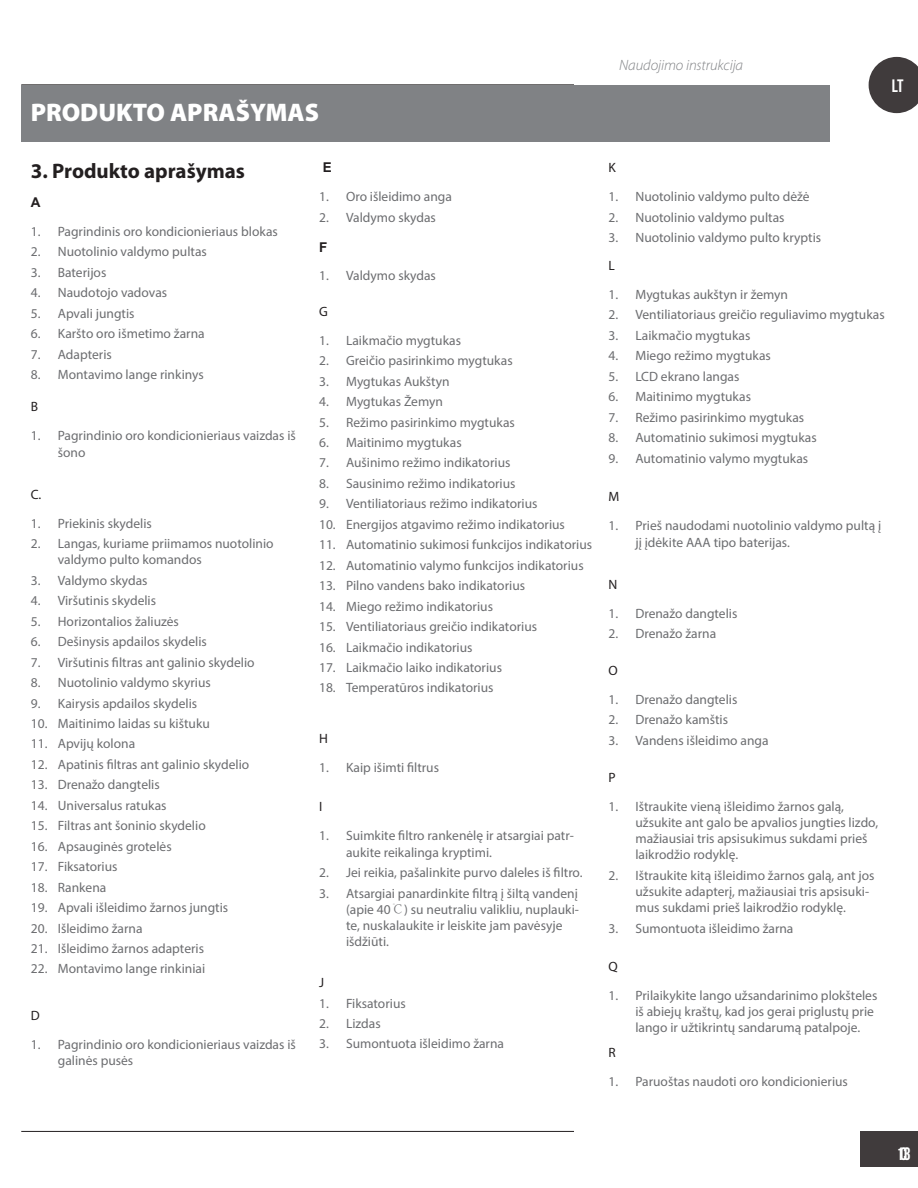
<style>
.page{position:relative;width:918px;height:1188px;background:#fff}
.page>*{position:absolute;margin:0;border:0;box-sizing:border-box;transform-origin:0 0}
.t1{font:900 25.5px "Myriad Pro";color:#fff}
.Allmänt_styckeformat{font:700 21px "Myriad Pro";color:#231f20}
.t2{font:18px "Bebas Neue";color:#fff}
.t3{font:italic 300 15px "Myriad Pro";letter-spacing:-.005em;color:#808285}
.t4{font:13.5px/16.2px "Myriad Pro";color:#6c6d70}
.Allmänt_styckeformat-2{font:13.5px "Myriad Pro";color:#231f20}
.Allmänt_styckeformat-3{font:700 13.5px "Arial";color:#231f20}
.s1{font-family:"Adobe Song Std";font-weight:300}
</style>
<div class="page">
<div style="left:860px;top:1131px;width:58px;height:35px;background:#403b3c"></div>
<svg style="left:869px;top:57px;width:49px;height:56px;background:#5e5a5b"></svg>
<hr style="left:21px;top:84px;width:553px;height:1px;background:#231f20">
<hr style="left:21px;top:1131px;width:553px;height:1px;background:#231f20">
<div style="left:21px;top:85px;width:809px;height:56px;background:#808285"></div>
<p class="t1" style="left:31px;top:98px;width:290px">PRODUKTO APRAŠYMAS</p>
<p class="Allmänt_styckeformat" style="left:31px;top:159px;width:216px">3. Produkto aprašymas</p>
<p class="Allmänt_styckeformat-3" style="left:31px;top:193px;width:11px">A</p>
<p class="t4" style="left:31px;top:223px;width:249px">1. Pagrindinis oro kondicionieriaus blokas</p>
<p class="t4" style="left:31px;top:243px;width:178px">2. Nuotolinio valdymo pultas</p>
<p class="t4" style="left:31px;top:264px;width:77px">3. Baterijos</p>
<p class="t4" style="left:31px;top:284px;width:138px">4. Naudotojo vadovas</p>
<p class="t4" style="left:31px;top:305px;width:105px">5. Apvali jungtis</p>
<p class="t4" style="left:31px;top:325px;width:175px">6. Karšto oro išmetimo žarna</p>
<p class="t4" style="left:31px;top:346px;width:83px">7. Adapteris</p>
<p class="t4" style="left:31px;top:366px;width:174px">8. Montavimo lange rinkinys</p>
<p class="Allmänt_styckeformat-2" style="left:31px;top:399px;width:9px">B</p>
<p class="t4" style="left:58px;top:428px;width:240px;text-indent:-27px">1. Pagrindinio oro kondicionieriaus vaizdas iš šono</p>
<p class="Allmänt_styckeformat-2" style="left:31px;top:486px;width:12px">C.</p>
<p class="t4" style="left:31px;top:515px;width:123px">1. Priekinis skydelis</p>
<p class="t4" style="left:58px;top:535px;width:217px;text-indent:-27px">2. Langas, kuriame priimamos nuotolinio valdymo pulto komandos</p>
<p class="t4" style="left:31px;top:572px;width:118px">3. Valdymo skydas</p>
<p class="t4" style="left:31px;top:592px;width:127px">4. Viršutinis skydelis</p>
<p class="t4" style="left:31px;top:613px;width:150px">5. Horizontalios žaliuzės</p>
<p class="t4" style="left:31px;top:633px;width:178px">6. Dešinysis apdailos skydelis</p>
<p class="t4" style="left:31px;top:654px;width:225px">7. Viršutinis filtras ant galinio skydelio</p>
<p class="t4" style="left:31px;top:674px;width:182px">8. Nuotolinio valdymo skyrius</p>
<p class="t4" style="left:31px;top:695px;width:168px">9. Kairysis apdailos skydelis</p>
<p class="t4" style="left:31px;top:715px;width:181px">10. Maitinimo laidas su kištuku</p>
<p class="t4" style="left:31px;top:736px;width:106px">11. Apvijų kolona</p>
<p class="t4" style="left:31px;top:756px;width:220px">12. Apatinis filtras ant galinio skydelio</p>
<p class="t4" style="left:31px;top:777px;width:130px">13. Drenažo dangtelis</p>
<p class="t4" style="left:31px;top:797px;width:137px">14. Universalus ratukas</p>
<p class="t4" style="left:31px;top:817px;width:176px">15. Filtras ant šoninio skydelio</p>
<p class="t4" style="left:31px;top:838px;width:142px">16. Apsauginės grotelės</p>
<p class="t4" style="left:31px;top:858px;width:88px">17. Fiksatorius</p>
<p class="t4" style="left:31px;top:879px;width:77px">18. Rankena</p>
<p class="t4" style="left:31px;top:899px;width:199px">19. Apvali išleidimo žarnos jungtis</p>
<p class="t4" style="left:31px;top:920px;width:113px">20. Išleidimo žarna</p>
<p class="t4" style="left:31px;top:940px;width:175px">21. Išleidimo žarnos adapteris</p>
<p class="t4" style="left:31px;top:961px;width:176px">22. Montavimo lange rinkiniai</p>
<p class="Allmänt_styckeformat-2" style="left:31px;top:1007px;width:10px">D</p>
<p class="t4" style="left:58px;top:1036px;width:240px;text-indent:-27px">1. Pagrindinio oro kondicionieriaus vaizdas iš galinės pusės</p>
<p class="Allmänt_styckeformat-3" style="left:323px;top:159px;width:11px">E</p>
<p class="t4" style="left:319px;top:188px;width:134px">1. Oro išleidimo anga</p>
<p class="t4" style="left:319px;top:209px;width:118px">2. Valdymo skydas</p>
<p class="Allmänt_styckeformat-3" style="left:319px;top:238px;width:10px">F</p>
<p class="t4" style="left:319px;top:268px;width:118px">1. Valdymo skydas</p>
<p class="Allmänt_styckeformat-2" style="left:319px;top:303px;width:10px">G</p>
<p class="t4" style="left:319px;top:332px;width:144px">1. Laikmačio mygtukas</p>
<p class="t4" style="left:319px;top:352px;width:195px">2. Greičio pasirinkimo mygtukas</p>
<p class="t4" style="left:319px;top:373px;width:132px">3. Mygtukas Aukštyn</p>
<p class="t4" style="left:319px;top:393px;width:125px">4. Mygtukas Žemyn</p>
<p class="t4" style="left:319px;top:414px;width:197px">5. Režimo pasirinkimo mygtukas</p>
<p class="t4" style="left:319px;top:434px;width:144px">6. Maitinimo mygtukas</p>
<p class="t4" style="left:319px;top:455px;width:193px">7. Aušinimo režimo indikatorius</p>
<p class="t4" style="left:319px;top:475px;width:198px">8. Sausinimo režimo indikatorius</p>
<p class="t4" style="left:319px;top:496px;width:220px">9. Ventiliatoriaus režimo indikatorius</p>
<p class="t4" style="left:319px;top:516px;width:247px">10. Energijos atgavimo režimo indikatorius</p>
<p class="t4" style="left:319px;top:536px;width:275px">11. Automatinio sukimosi funkcijos indikatorius</p>
<p class="t4" style="left:319px;top:557px;width:266px">12. Automatinio valymo funkcijos indikatorius</p>
<p class="t4" style="left:319px;top:577px;width:208px">13. Pilno vandens bako indikatorius</p>
<p class="t4" style="left:319px;top:598px;width:175px">14. Miego režimo indikatorius</p>
<p class="t4" style="left:319px;top:618px;width:220px">15. Ventiliatoriaus greičio indikatorius</p>
<p class="t4" style="left:319px;top:639px;width:155px">16. Laikmačio indikatorius</p>
<p class="t4" style="left:319px;top:659px;width:184px">17. Laikmačio laiko indikatorius</p>
<p class="t4" style="left:319px;top:680px;width:176px">18. Temperatūros indikatorius</p>
<p class="Allmänt_styckeformat-2" style="left:319px;top:730px;width:10px">H</p>
<p class="t4" style="left:319px;top:759px;width:122px">1. Kaip išimti filtrus</p>
<p class="Allmänt_styckeformat-2" style="left:319px;top:799px;width:5px">I</p>
<p class="t4" style="left:346px;top:828px;width:229px;text-indent:-27px">1. Suimkite filtro rankenėlę ir atsargiai patr&shy;aukite reikalinga kryptimi.</p>
<p class="t4" style="left:319px;top:864px;width:265px">2. Jei reikia, pašalinkite purvo daleles iš filtro.</p>
<p class="t4" style="left:346px;top:885px;width:234px;text-indent:-27px">3. Atsargiai panardinkite filtrą į šiltą vandenį (apie 40<span class="s1">℃</span>) su neutraliu valikliu, nuplauki&shy;te, nuskalaukite ir leiskite jam pavėsyje išdžiūti.</p>
<p class="Allmänt_styckeformat-2" style="left:319px;top:974px;width:6px">J</p>
<p class="t4" style="left:319px;top:995px;width:88px">1. Fiksatorius</p>
<p class="t4" style="left:319px;top:1015px;width:63px">2. Lizdas</p>
<p class="t4" style="left:319px;top:1036px;width:187px">3. Sumontuota išleidimo žarna</p>
<p class="t3" style="left:619px;top:57px;width:126px">Naudojimo instrukcija</p>
<h3 class="t2" style="left:892px;top:76px;width:13px">LT</h3>
<p class="Allmänt_styckeformat-2" style="left:608px;top:159px;width:9px">K</p>
<p class="t4" style="left:608px;top:188px;width:203px">1. Nuotolinio valdymo pulto dėžė</p>
<p class="t4" style="left:608px;top:209px;width:178px">2. Nuotolinio valdymo pultas</p>
<p class="t4" style="left:608px;top:229px;width:214px">3. Nuotolinio valdymo pulto kryptis</p>
<p class="Allmänt_styckeformat-2" style="left:608px;top:257px;width:8px">L</p>
<p class="t4" style="left:608px;top:286px;width:181px">1. Mygtukas aukštyn ir žemyn</p>
<p class="t4" style="left:608px;top:307px;width:278px">2. Ventiliatoriaus greičio reguliavimo mygtukas</p>
<p class="t4" style="left:608px;top:327px;width:144px">3. Laikmačio mygtukas</p>
<p class="t4" style="left:608px;top:347px;width:164px">4. Miego režimo mygtukas</p>
<p class="t4" style="left:608px;top:368px;width:133px">5. LCD ekrano langas</p>
<p class="t4" style="left:608px;top:388px;width:144px">6. Maitinimo mygtukas</p>
<p class="t4" style="left:608px;top:409px;width:197px">7. Režimo pasirinkimo mygtukas</p>
<p class="t4" style="left:608px;top:429px;width:210px">8. Automatinio sukimosi mygtukas</p>
<p class="t4" style="left:608px;top:450px;width:201px">9. Automatinio valymo mygtukas</p>
<p class="Allmänt_styckeformat-2" style="left:608px;top:489px;width:12px">M</p>
<p class="t4" style="left:635px;top:518px;width:247px;text-indent:-27px">1. Prieš naudodami nuotolinio valdymo pultą į jį įdėkite AAA tipo baterijas.</p>
<p class="Allmänt_styckeformat-2" style="left:608px;top:576px;width:10px">N</p>
<p class="t4" style="left:608px;top:605px;width:130px">1. Drenažo dangtelis</p>
<p class="t4" style="left:608px;top:626px;width:109px">2. Drenažo žarna</p>
<p class="Allmänt_styckeformat-2" style="left:608px;top:662px;width:11px">O</p>
<p class="t4" style="left:608px;top:691px;width:130px">1. Drenažo dangtelis</p>
<p class="t4" style="left:608px;top:711px;width:121px">2. Drenažo kamštis</p>
<p class="t4" style="left:608px;top:732px;width:162px">3. Vandens išleidimo anga</p>
<p class="Allmänt_styckeformat-2" style="left:608px;top:769px;width:9px">P</p>
<p class="t4" style="left:635px;top:798px;width:244px;text-indent:-27px">1. Ištraukite vieną išleidimo žarnos galą, užsukite ant galo be apvalios jungties lizdo, mažiausiai tris apsisukimus sukdami prieš laikrodžio rodyklę.</p>
<p class="t4" style="left:635px;top:867px;width:241px;text-indent:-27px">2. Ištraukite kitą išleidimo žarnos galą, ant jos užsukite adapterį, mažiausiai tris apsisuki&shy;mus sukdami prieš laikrodžio rodyklę.</p>
<p class="t4" style="left:608px;top:920px;width:187px">3. Sumontuota išleidimo žarna</p>
<p class="Allmänt_styckeformat-2" style="left:608px;top:958px;width:11px">Q</p>
<p class="t4" style="left:635px;top:987px;width:243px;text-indent:-27px">1. Prilaikykite lango užsandarinimo plokšteles iš abiejų kraštų, kad jos gerai priglustų prie lango ir užtikrintų sandarumą patalpoje.</p>
<p class="Allmänt_styckeformat-2" style="left:608px;top:1044px;width:9px">R</p>
<p class="t4" style="left:608px;top:1073px;width:241px">1. Paruoštas naudoti oro kondicionierius</p>
<h3 class="t2" style="left:896px;top:1144px;width:16px">103</h3>
</div>
